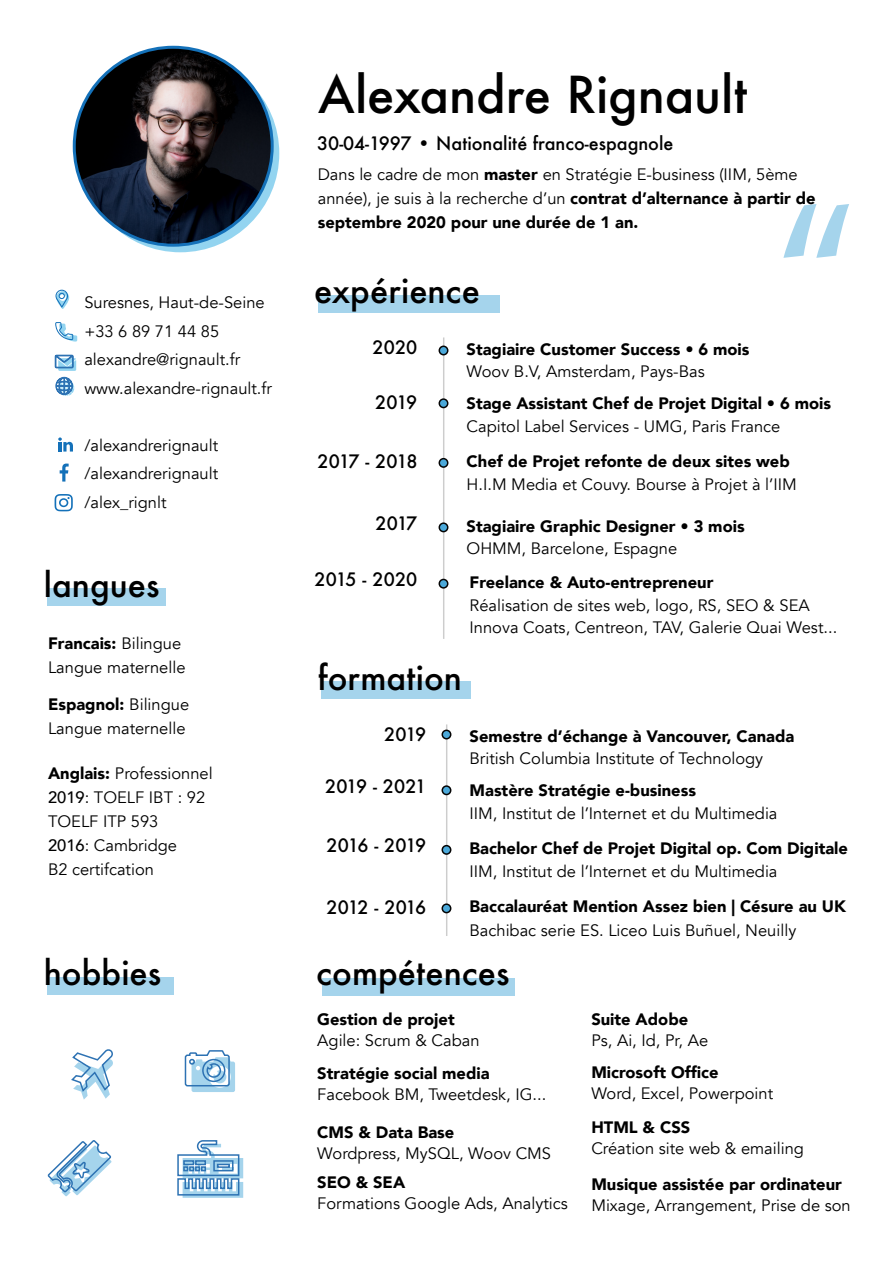
<style>
.page{position:relative;width:893px;height:1263px;background:#fff}
.page>*{position:absolute;margin:0;border:0;box-sizing:border-box;transform-origin:0 0}
.t1{font:220.5px "Myriad Pro";color:#4ba9da}
.t2{font:500 49.5px "Futura";letter-spacing:-.005em;color:#000}
.t3{font:500 33px "Futura";color:#000}
.t4{font:500 18px "Futura";color:#000}
.t5{font:500 18px "Futura";letter-spacing:-.065em;color:#000}
.t6{font:500 18px "Futura";letter-spacing:-.03em;color:#000}
.t7{font:16.5px/24px "Avenir";color:#000}
.t8{font:900 16.5px "Avenir";color:#000}
.s1{font-weight:900}
.s2{font-weight:500}
</style>
<div class="page">
<div style="left:47px;top:977px;width:126px;height:17px;background:#a5d4ec"></div>
<div style="left:322px;top:681px;width:149px;height:17px;background:#a5d4ec"></div>
<div style="left:47px;top:588px;width:118px;height:18px;background:#a5d4ec"></div>
<div style="left:319px;top:295px;width:181px;height:17px;background:#a5d4ec"></div>
<div style="left:322px;top:978px;width:193px;height:18px;background:#a5d4ec"></div>
<hr style="left:446px;top:724px;width:1px;height:212px;background:#000">
<hr style="left:443px;top:337px;width:1px;height:302px;background:#000">
<svg style="left:81px;top:54px;width:198px;height:198px;background:#74bce2"></svg>
<img style="left:74px;top:47px;width:198px;height:198px;border-radius:99px">
<div style="left:442px;top:730px;width:9px;height:9px;background:#4ba9da;border-radius:50%"></div>
<div style="left:441px;top:729px;width:10px;height:10px;border:2px solid #050505;border-radius:50%"></div>
<div style="left:442px;top:786px;width:9px;height:8px;background:#4ba9da;border-radius:50%"></div>
<div style="left:441px;top:785px;width:10px;height:10px;border:2px solid #050505;border-radius:50%"></div>
<div style="left:439px;top:399px;width:9px;height:8px;background:#4ba9da;border-radius:50%"></div>
<div style="left:439px;top:398px;width:9px;height:10px;border:2px solid #050505;border-radius:50%"></div>
<div style="left:439px;top:346px;width:9px;height:9px;background:#4ba9da;border-radius:50%"></div>
<div style="left:439px;top:345px;width:9px;height:10px;border:2px solid #050505;border-radius:50%"></div>
<div style="left:442px;top:846px;width:9px;height:8px;background:#4ba9da;border-radius:50%"></div>
<div style="left:441px;top:845px;width:10px;height:10px;border:2px solid #050505;border-radius:50%"></div>
<div style="left:442px;top:904px;width:9px;height:9px;background:#4ba9da;border-radius:50%"></div>
<div style="left:441px;top:903px;width:10px;height:10px;border:2px solid #050505;border-radius:50%"></div>
<div style="left:439px;top:459px;width:9px;height:8px;background:#4ba9da;border-radius:50%"></div>
<div style="left:439px;top:458px;width:9px;height:10px;border:2px solid #050505;border-radius:50%"></div>
<div style="left:439px;top:523px;width:9px;height:9px;background:#4ba9da;border-radius:50%"></div>
<div style="left:439px;top:522px;width:9px;height:10px;border:2px solid #050505;border-radius:50%"></div>
<div style="left:439px;top:579px;width:9px;height:9px;background:#4ba9da;border-radius:50%"></div>
<div style="left:439px;top:579px;width:9px;height:10px;border:2px solid #050505;border-radius:50%"></div>
<svg style="left:55px;top:322px;width:22px;height:20px"></svg>
<svg style="left:55px;top:290px;width:14px;height:19px"></svg>
<svg style="left:55px;top:355px;width:21px;height:16px"></svg>
<svg style="left:56px;top:377px;width:18px;height:19px"></svg>
<svg style="left:58px;top:437px;width:15px;height:15px"></svg>
<svg style="left:60px;top:464px;width:9px;height:18px"></svg>
<svg style="left:55px;top:494px;width:18px;height:17px"></svg>
<svg style="left:184px;top:1050px;width:51px;height:42px"></svg>
<svg style="left:71px;top:1049px;width:42px;height:51px"></svg>
<svg style="left:47px;top:1140px;width:65px;height:56px"></svg>
<svg style="left:177px;top:1140px;width:66px;height:58px"></svg>
<h2 class="t2" style="left:318px;top:61px;width:431px">Alexandre Rignault</h2>
<p class="t4" style="left:317px;top:131px;width:358px">30-04-1997 • Nationalité franco-espagnole</p>
<p class="t7" style="left:84px;top:289px;width:189px;line-height:28.5px">Suresnes, Haut-de-Seine +33 6 89 71 44 85 alexandre@rignault.fr www.alexandre-rignault.fr</p>
<p class="t7" style="left:84px;top:431px;width:135px;line-height:28.5px;text-align:justify">/alexandrerignault /alexandrerignault /alex_rignlt</p>
<h3 class="t3" style="left:44px;top:562px;width:117px">langues</h3>
<p class="t7" style="left:48px;top:632px;width:139px"><span class="s1">Francais:</span> Bilingue<br>Langue maternelle</p>
<p class="t7" style="left:48px;top:692px;width:143px"><span class="s1">Espagnol:</span> Bilingue<br>Langue maternelle</p>
<p class="t7" style="left:48px;top:762px;width:166px"><span class="s1">Anglais:</span> Professionnel<br><span class="s2">2019</span>: TOELF IBT : 92<br>TOELF ITP 593<br><span class="s2">2016</span>: Cambridge<br>B2 certifcation</p>
<p class="t7" style="left:318px;top:162px;width:499px">Dans le cadre de mon <span class="s1">master</span> en Stratégie E-business (IIM, 5ème année), je suis à la recherche d’un <span class="s1">contrat d’alternance à partir de septembre 2020 pour une durée de 1 an.</span></p>
<h1 class="t1" style="left:776px;top:145px;width:80px">“</h1>
<h3 class="t3" style="left:314px;top:268px;width:167px">expérience</h3>
<p class="t4" style="left:372px;top:335px;width:46px">2020</p>
<p class="t4" style="left:375px;top:390px;width:44px">2019</p>
<p class="t5" style="left:317px;top:449px;width:101px">2017 - 2018</p>
<p class="t4" style="left:375px;top:511px;width:43px">2017</p>
<p class="t4" style="left:315px;top:567px;width:104px">2015 - 2020</p>
<p class="t8" style="left:467px;top:335px;width:284px">Stagiaire Customer Success • 6 mois</p>
<p class="t7" style="left:467px;top:360px;width:240px">Woov B.V, Amsterdam, Pays-Bas</p>
<p class="t8" style="left:467px;top:389px;width:366px">Stage Assistant Chef de Projet Digital • 6 mois</p>
<p class="t7" style="left:467px;top:414px;width:315px">Capitol Label Services - UMG, Paris France</p>
<p class="t8" style="left:467px;top:448px;width:325px">Chef de Projet refonte de deux sites web</p>
<p class="t7" style="left:467px;top:473px;width:332px">H.I.M Media et Couvy. Bourse à Projet à l’IIM</p>
<p class="t8" style="left:467px;top:512px;width:280px">Stagiaire Graphic Designer • 3 mois</p>
<p class="t7" style="left:467px;top:537px;width:212px">OHMM, Barcelone, Espagne</p>
<p class="t8" style="left:470px;top:568px;width:245px">Freelance &amp; Auto-entrepreneur</p>
<p class="t7" style="left:470px;top:594px;width:369px;line-height:22.5px">Réalisation de sites web, logo, RS, SEO &amp; SEA<br>Innova Coats, Centreon, TAV, Galerie Quai West...</p>
<h3 class="t3" style="left:318px;top:655px;width:146px">formation</h3>
<p class="t4" style="left:384px;top:722px;width:44px">2019</p>
<p class="t8" style="left:470px;top:722px;width:326px">Semestre d’échange à Vancouver, Canada</p>
<p class="t7" style="left:470px;top:747px;width:295px">British Columbia Institute of Technology</p>
<p class="t6" style="left:325px;top:774px;width:103px">2019 - 2021</p>
<p class="t8" style="left:470px;top:776px;width:228px">Mastère Stratégie e-business</p>
<p class="t7" style="left:470px;top:801px;width:309px">IIM, Institut de l’Internet et du Multimedia</p>
<p class="t5" style="left:326px;top:832px;width:101px">2016 - 2019</p>
<p class="t5" style="left:326px;top:895px;width:101px">2012 - 2016</p>
<p class="t8" style="left:470px;top:834px;width:380px">Bachelor Chef de Projet Digital op. Com Digitale</p>
<p class="t7" style="left:470px;top:859px;width:309px">IIM, Institut de l’Internet et du Multimedia</p>
<p class="t8" style="left:470px;top:892px;width:378px">Baccalauréat Mention Assez bien | Césure au UK</p>
<p class="t7" style="left:470px;top:919px;width:328px">Bachibac serie ES. Liceo Luis Buñuel, Neuilly</p>
<h3 class="t3" style="left:44px;top:950px;width:119px">hobbies</h3>
<h3 class="t3" style="left:316px;top:950px;width:195px">compétences</h3>
<p class="t8" style="left:317px;top:1005px;width:139px">Gestion de projet</p>
<p class="t7" style="left:317px;top:1028px;width:164px">Agile: Scrum &amp; Caban</p>
<p class="t8" style="left:591px;top:1005px;width:98px">Suite Adobe</p>
<p class="t7" style="left:591px;top:1028px;width:118px">Ps, Ai, Id, Pr, Ae</p>
<p class="t8" style="left:317px;top:1059px;width:174px">Stratégie social media</p>
<p class="t7" style="left:317px;top:1083px;width:231px">Facebook BM, Tweetdesk, IG...</p>
<p class="t8" style="left:591px;top:1058px;width:129px">Microsoft Office</p>
<p class="t7" style="left:591px;top:1082px;width:183px">Word, Excel, Powerpoint</p>
<p class="t8" style="left:317px;top:1118px;width:139px">CMS &amp; Data Base</p>
<p class="t7" style="left:317px;top:1141px;width:235px">Wordpress, MySQL, Woov CMS</p>
<p class="t8" style="left:591px;top:1113px;width:100px">HTML &amp; CSS</p>
<p class="t7" style="left:591px;top:1136px;width:214px">Création site web &amp; emailing</p>
<p class="t8" style="left:317px;top:1168px;width:89px">SEO &amp; SEA</p>
<p class="t7" style="left:317px;top:1191px;width:252px">Formations Google Ads, Analytics</p>
<p class="t8" style="left:591px;top:1170px;width:252px">Musique assistée par ordinateur</p>
<p class="t7" style="left:591px;top:1194px;width:261px">Mixage, Arrangement, Prise de son</p>
</div>
